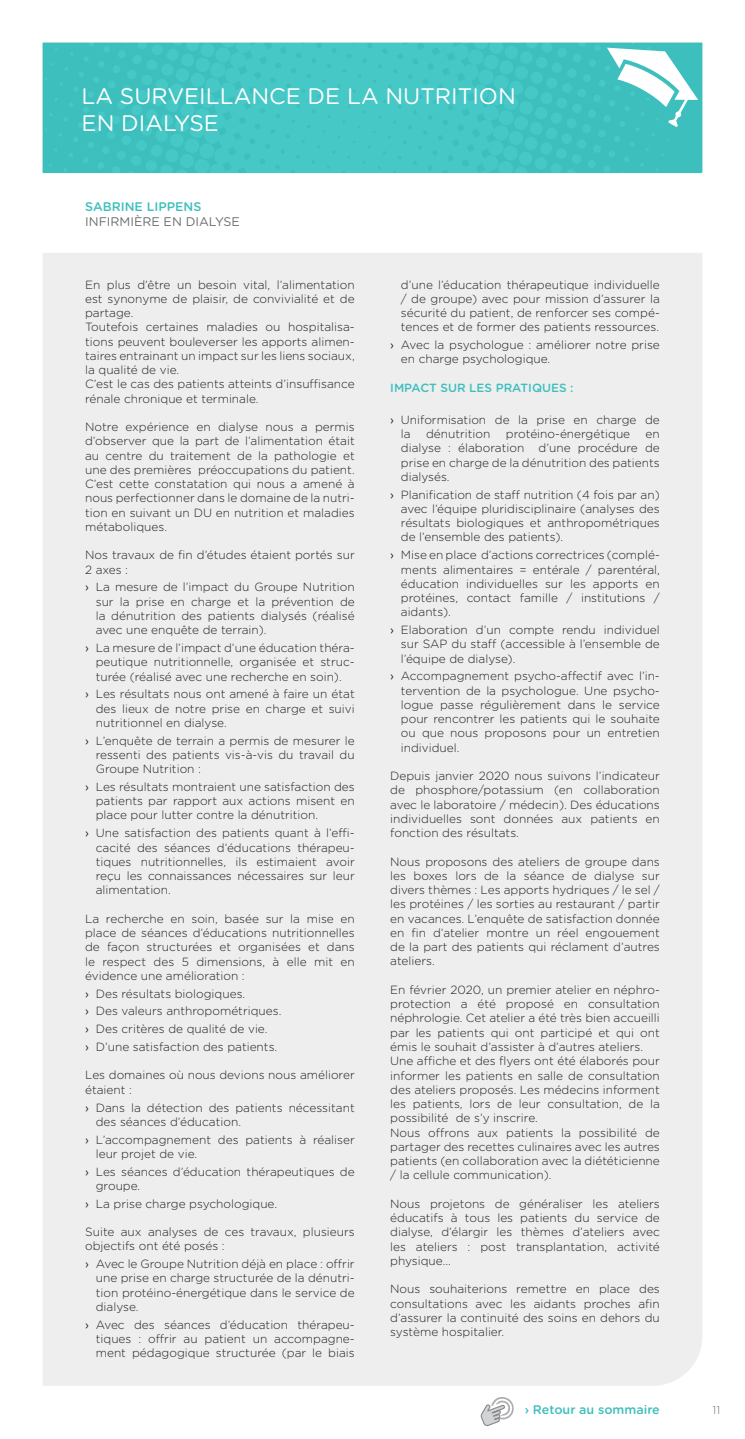
<style>
.page{position:relative;width:745px;height:1439px;background:#fff}
.page>*{position:absolute;margin:0;border:0;box-sizing:border-box;transform-origin:0 0}
.t1{font:22.5px/27px "Gotham Rounded";color:#fff}
.t2{font:500 12.5px "Gotham Rounded";color:#3dbfbd}
.t3{font:12.5px "Gotham Rounded";color:#6c6d70}
.t4{font:300 11.88px/14.2px "Gotham Rounded";color:#231f20;text-align:justify}
.t5{font:500 11.88px "Gotham Rounded";color:#3dbfbd}
.t6{font:300 11.25px "Gotham Rounded";color:#6c6d70}
.s1{font-weight:400}
</style>
<div class="page">
<div style="left:260px;top:43px;width:193px;height:130px;background:#46c8c6"></div>
<svg style="left:46px;top:43px;width:214px;height:130px;background:#40c2c0"></svg>
<svg style="left:453px;top:43px;width:244px;height:130px;background:#4fc7c5"></svg>
<div style="left:43px;top:253px;width:659px;height:1132px;background:#eee"></div>
<svg style="left:480px;top:1397px;width:34px;height:29px"></svg>
<h1 class="t1" style="left:81px;top:81px;width:435px">LA SURVEILLANCE DE LA NUTRITION<br>EN DIALYSE</h1>
<p class="t2" style="left:85px;top:198px;width:118px">SABRINE LIPPENS</p>
<p class="t3" style="left:85px;top:213px;width:156px">INFIRMIÈRE EN DIALYSE</p>
<p class="t4" style="left:85px;top:277px;width:271px;text-align:left">En plus d’être un besoin vital, l’alimentation est synonyme de plaisir, de convivialité et de partage.<br>Toutefois certaines maladies ou hospitalisa&shy;tions peuvent bouleverser les apports alimen&shy;taires entrainant un impact sur les liens sociaux, la qualité de vie.<br>C’est le cas des patients atteints d’insuffisance rénale chronique et terminale.</p>
<p class="t4" style="left:85px;top:419px;width:271px">Notre expérience en dialyse nous a permis d’observer que la part de l’alimentation était au centre du traitement de la pathologie et une des premières préoccupations du patient.<br>C’est cette constatation qui nous a amené à nous perfectionner dans le domaine de la nutri&shy;tion en suivant un DU en nutrition et maladies métaboliques.</p>
<p class="t4" style="left:85px;top:547px;width:271px">Nos travaux de fin d’études étaient portés sur<br>2 axes :</p>
<p class="t4" style="left:96px;top:579px;width:260px;text-indent:-11px"><span class="s1">›</span> La mesure de l’impact du Groupe Nutrition sur la prise en charge et la prévention de la dénutrition des patients dialysés (réalisé avec une enquête de terrain).</p>
<p class="t4" style="left:96px;top:640px;width:260px;text-indent:-11px"><span class="s1">›</span> La mesure de l’impact d’une éducation théra&shy;peutique nutritionnelle, organisée et struc&shy;turée (réalisé avec une recherche en soin).</p>
<p class="t4" style="left:96px;top:686px;width:260px;text-indent:-11px"><span class="s1">›</span> Les résultats nous ont amené à faire un état des lieux de notre prise en charge et suivi nutritionnel en dialyse.</p>
<p class="t4" style="left:96px;top:733px;width:260px;text-indent:-11px"><span class="s1">›</span> L’enquête de terrain a permis de mesurer le ressenti des patients vis-à-vis du travail du Groupe Nutrition :</p>
<p class="t4" style="left:96px;top:779px;width:260px;text-indent:-11px"><span class="s1">›</span> Les résultats montraient une satisfaction des patients par rapport aux actions misent en place pour lutter contre la dénutrition.</p>
<p class="t4" style="left:96px;top:825px;width:260px;text-indent:-11px"><span class="s1">›</span> Une satisfaction des patients quant à l’effi&shy;cacité des séances d’éducations thérapeu&shy;tiques nutritionnelles, ils estimaient avoir reçu les connaissances nécessaires sur leur alimentation.</p>
<p class="t4" style="left:85px;top:911px;width:271px">La recherche en soin, basée sur la mise en place de séances d’éducations nutritionnelles de façon structurées et organisées et dans le respect des 5 dimensions, à elle mit en évidence une amélioration :</p>
<p class="t4" style="left:85px;top:984px;width:198px;line-height:17.8px;text-align:left"><span class="s1">›</span> Des résultats biologiques.<br><span class="s1">›</span> Des valeurs anthropométriques. <span class="s1">›</span> Des critères de qualité de vie.<br><span class="s1">›</span> D’une satisfaction des patients.</p>
<p class="t4" style="left:85px;top:1067px;width:271px">Les domaines où nous devions nous améliorer étaient :</p>
<p class="t4" style="left:96px;top:1099px;width:260px;text-indent:-11px"><span class="s1">›</span> Dans la détection des patients nécessitant des séances d’éducation.</p>
<p class="t4" style="left:96px;top:1131px;width:260px;text-indent:-11px"><span class="s1">›</span> L’accompagnement des patients à réaliser leur projet de vie.</p>
<p class="t4" style="left:96px;top:1163px;width:260px;text-indent:-11px"><span class="s1">›</span> Les séances d’éducation thérapeutiques de groupe.</p>
<p class="t4" style="left:85px;top:1195px;width:193px"><span class="s1">›</span> La prise charge psychologique.</p>
<p class="t4" style="left:85px;top:1224px;width:271px">Suite aux analyses de ces travaux, plusieurs objectifs ont été posés :</p>
<p class="t4" style="left:96px;top:1256px;width:260px;text-indent:-11px"><span class="s1">›</span> Avec le Groupe Nutrition déjà en place : offrir une prise en charge structurée de la dénutri&shy;tion protéino-énergétique dans le service de dialyse.</p>
<p class="t4" style="left:96px;top:1317px;width:260px;text-indent:-11px"><span class="s1">›</span> Avec des séances d’éducation thérapeu&shy;tiques : offrir au patient un accompagne&shy;ment pédagogique structurée (par le biais</p>
<p class="t4" style="left:400px;top:277px;width:260px">d’une l’éducation thérapeutique individuelle / de groupe) avec pour mission d’assurer la sécurité du patient, de renforcer ses compé&shy;tences et de former des patients ressources.</p>
<p class="t4" style="left:400px;top:337px;width:260px;text-indent:-11px"><span class="s1">›</span> Avec la psychologue : améliorer notre prise en charge psychologique.</p>
<p class="t5" style="left:390px;top:379px;width:185px">IMPACT SUR LES PRATIQUES :</p>
<p class="t4" style="left:400px;top:412px;width:260px;text-indent:-11px"><span class="s1">›</span> Uniformisation de la prise en charge de la</p>
<p class="t4" style="left:426px;top:426px;width:66px">dénutrition</p>
<p class="t4" style="left:505px;top:426px;width:126px">protéino-énergétique</p>
<p class="t4" style="left:400px;top:426px;width:260px;text-indent:244px">en dialyse : élaboration d’une procédure de prise en charge de la dénutrition des patients dialysés.</p>
<p class="t4" style="left:400px;top:487px;width:260px;text-indent:-11px"><span class="s1">›</span> Planification de staff nutrition (4 fois par an) avec l’équipe pluridisciplinaire (analyses des résultats biologiques et anthropométriques de l’ensemble des patients).</p>
<p class="t4" style="left:400px;top:547px;width:260px;text-indent:-11px"><span class="s1">›</span> Mise en place d’actions correctrices (complé&shy;ments alimentaires = entérale / parentéral, éducation individuelles sur les apports en protéines, contact famille / institutions / aidants).</p>
<p class="t4" style="left:400px;top:622px;width:260px;text-indent:-11px"><span class="s1">›</span> Elaboration d’un compte rendu individuel sur SAP du staff (accessible à l’ensemble de l’équipe de dialyse).</p>
<p class="t4" style="left:400px;top:668px;width:260px;text-indent:-11px"><span class="s1">›</span> Accompagnement psycho-affectif avec l’in&shy;tervention de la psychologue. Une psycho&shy;logue passe régulièrement dans le service pour rencontrer les patients qui le souhaite ou que nous proposons pour un entretien individuel.</p>
<p class="t4" style="left:390px;top:768px;width:271px">Depuis janvier 2020 nous suivons l’indicateur de phosphore/potassium (en collaboration avec le laboratoire / médecin). Des éducations individuelles sont données aux patients en fonction des résultats.</p>
<p class="t4" style="left:390px;top:854px;width:271px">Nous proposons des ateliers de groupe dans les boxes lors de la séance de dialyse sur divers thèmes : Les apports hydriques / le sel / les protéines / les sorties au restaurant / partir en vacances. L’enquête de satisfaction donnée en fin d’atelier montre un réel engouement de la part des patients qui réclament d’autres ateliers.</p>
<p class="t4" style="left:390px;top:982px;width:271px;text-align:left">En février 2020, un premier atelier en néphro&shy;protection a été proposé en consultation néphrologie. Cet atelier a été très bien accueilli par les patients qui ont participé et qui ont émis le souhait d’assister à d’autres ateliers.<br>Une affiche et des flyers ont été élaborés pour informer les patients en salle de consultation des ateliers proposés. Les médecins informent les patients, lors de leur consultation, de la possibilité de s’y inscrire.<br>Nous offrons aux patients la possibilité de partager des recettes culinaires avec les autres patients (en collaboration avec la diététicienne / la cellule communication).</p>
<p class="t4" style="left:390px;top:1196px;width:271px">Nous projetons de généraliser les ateliers éducatifs à tous les patients du service de dialyse, d’élargir les thèmes d’ateliers avec les ateliers : post transplantation, activité physique…</p>
<p class="t4" style="left:390px;top:1281px;width:271px">Nous souhaiterions remettre en place des consultations avec les aidants proches afin d’assurer la continuité des soins en dehors du système hospitalier.</p>
<p class="t2" style="left:524px;top:1400px;width:136px">› Retour au sommaire</p>
<p class="t6" style="left:712px;top:1402px;width:9px">11</p>
</div>
